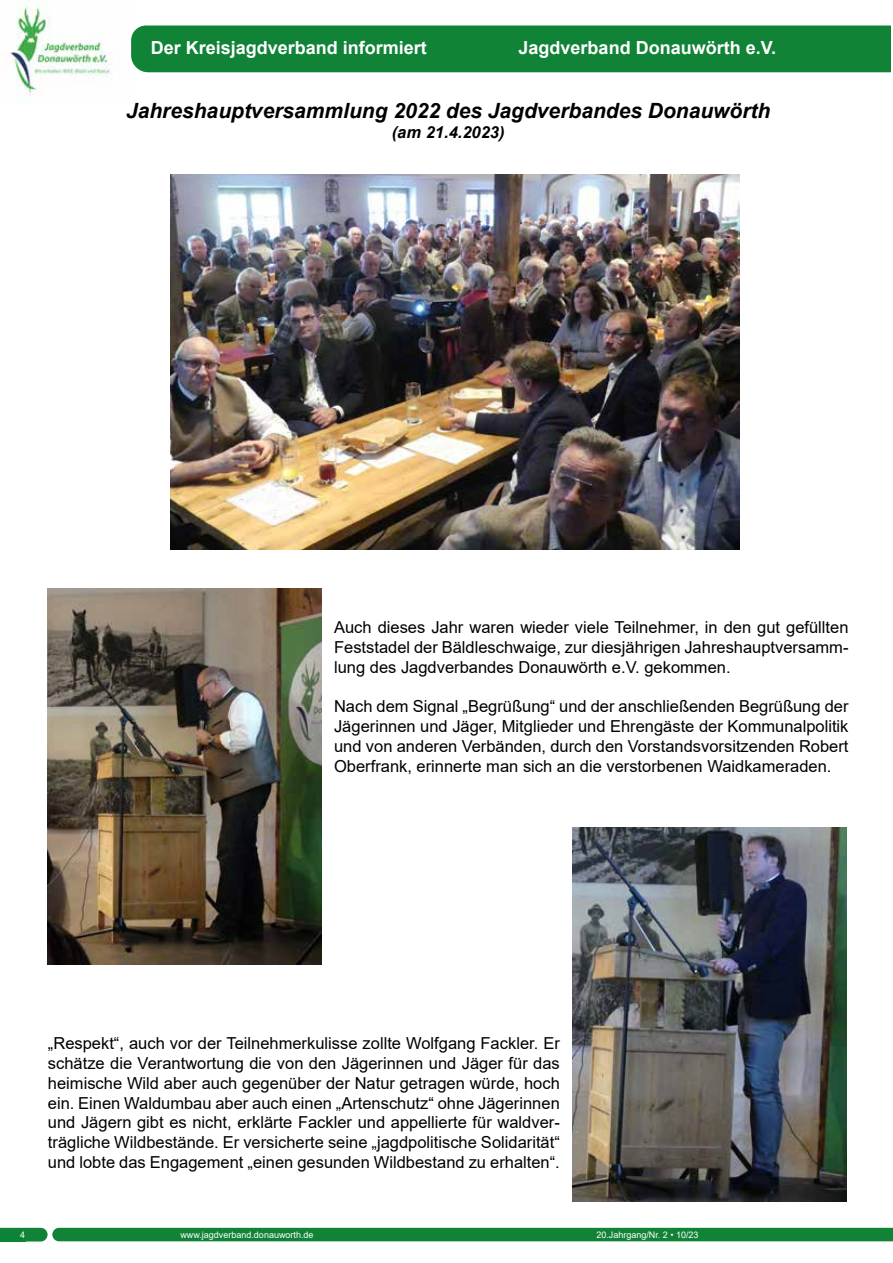
<style>
.page{position:relative;width:893px;height:1263px;background:#fff}
.page>*{position:absolute;margin:0;border:0;box-sizing:border-box;transform-origin:0 0}
.t1{font:italic 700 21px "Arial";color:#000}
.t2{font:700 18px "Arial";color:#fff}
.t3{font:16.5px/19.8px "Arial";color:#000;text-align:justify}
.t4{font:italic 700 16.5px "Arial";color:#000}
.t5{font:9px "Arial";color:#fff}
</style>
<div class="page">
<div style="left:131px;top:26px;width:760px;height:46px;background:#108337"></div>
<div style="left:0;top:1228px;width:893px;height:13px;background:#108337"></div>
<img style="left:0;top:5px;width:112px;height:95px">
<img style="left:170px;top:174px;width:570px;height:376px">
<img style="left:48px;top:589px;width:273px;height:375px">
<img style="left:573px;top:827px;width:273px;height:375px">
<div style="left:0;top:1231px;width:25px;height:10px;background:#0c8437"></div>
<p class="t2" style="left:151px;top:35px;width:278px">Der Kreisjagdverband informiert</p>
<p class="t2" style="left:519px;top:35px;width:259px">Jagdverband Donauwörth e.V.</p>
<p class="t1" style="left:126px;top:97px;width:646px">Jahreshauptversammlung 2022 des Jagdverbandes Donauwörth</p>
<p class="t4" style="left:392px;top:121px;width:114px">(am 21.4.2023)</p>
<p class="t3" style="left:334px;top:617px;width:516px">Auch dieses Jahr waren wieder viele Teilnehmer, in den gut gefüllten Feststadel der Bäldleschwaige, zur diesjährigen Jahreshauptversamm&shy;lung des Jagdverbandes Donauwörth e.V. gekommen.</p>
<p class="t3" style="left:334px;top:697px;width:516px">Nach dem Signal „Begrüßung“ und der anschließenden Begrüßung der Jägerinnen und Jäger, Mitglieder und Ehrengäste der Kommunalpolitik und von anderen Verbänden, durch den Vorstandsvorsitzenden Robert Oberfrank, erinnerte man sich an die verstorbenen Waidkameraden.</p>
<p class="t3" style="left:48px;top:1033px;width:513px">„Respekt“, auch vor der Teilnehmerkulisse zollte Wolfgang Fackler. Er schätze die Verantwortung die von den Jägerinnen und Jäger für das heimische Wild aber auch gegenüber der Natur getragen würde, hoch ein. Einen Waldumbau aber auch einen „Artenschutz“ ohne Jägerinnen und Jägern gibt es nicht, erklärte Fackler und appellierte für waldver&shy;trägliche Wildbestände. Er versicherte seine „jagdpolitische Solidarität“ und lobte das Engagement „einen gesunden Wildbestand zu erhalten“.</p>
<p class="t5" style="left:20px;top:1228px;width:7px">4</p>
<p class="t5" style="left:20px;top:1229px;width:7px">6</p>
<p class="t5" style="left:180px;top:1228px;width:135px">www.jagdverband.donauworth.de</p>
<p class="t5" style="left:596px;top:1228px;width:104px">20.Jahrgang/Nr. 2 • 10/23</p>
</div>
